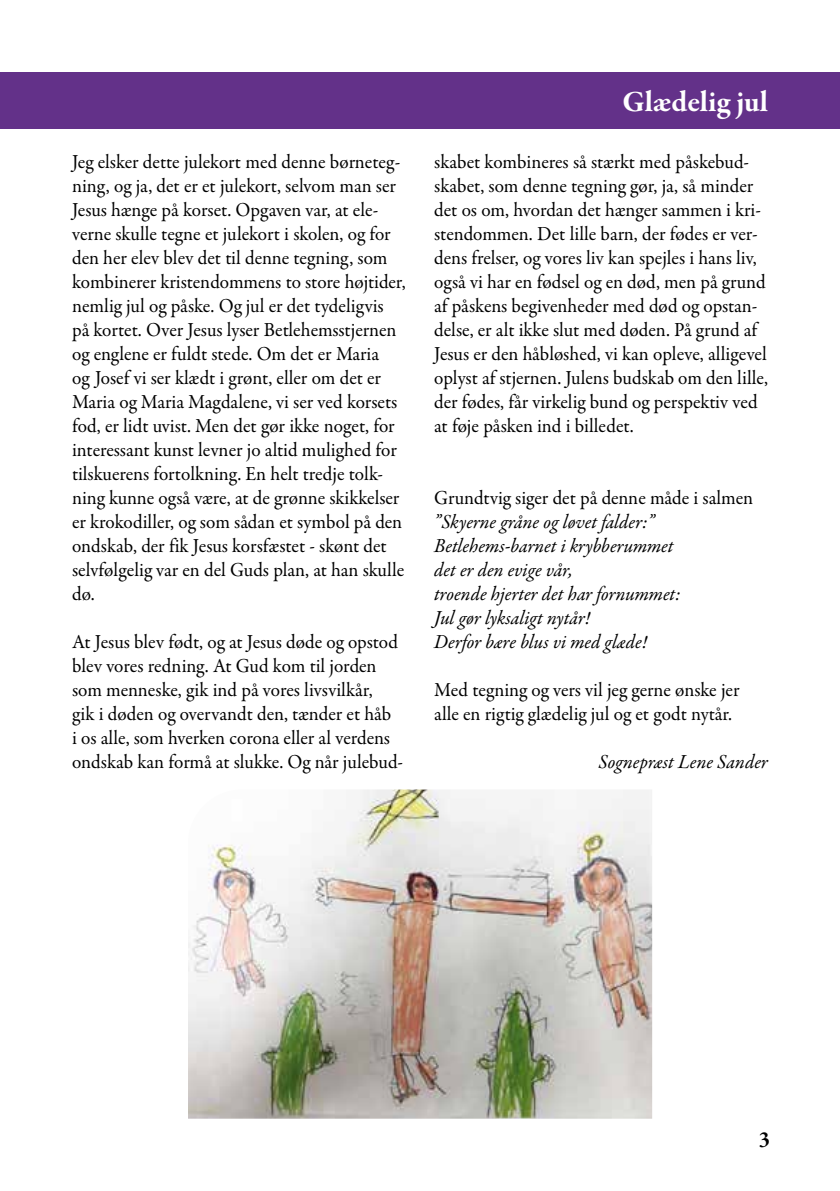
<style>
.page{position:relative;width:840px;height:1191px;background:#fff}
.page>*{position:absolute;margin:0;border:0;box-sizing:border-box;transform-origin:0 0}
.t1{font:700 30px "Garamond Premr Pro";color:#fff}
.t2{font:700 22px "Garamond Premr Pro";color:#000}
.t3{font:20px/24px "Garamond Premr Pro";color:#000;scale:.96 1}
.t4{font:italic 20px/24px "Garamond Premr Pro";color:#000;scale:.96 1}
</style>
<div class="page">
<div style="left:0;top:72px;width:839px;height:57px;background:#633189"></div>
<img style="left:188px;top:789px;width:463px;height:329px">
<p class="t3" style="left:72px;top:150px;width:349px">Jeg elsker dette julekort med denne børneteg&shy;ning, og ja, det er et julekort, selvom man ser Jesus hænge på korset. Opgaven var, at ele&shy;verne skulle tegne et julekort i skolen, og for den her elev blev det til denne tegning, som kombinerer kristendommens to store højtider, nemlig jul og påske. Og jul er det tydeligvis på kortet. Over Jesus lyser Betlehemsstjernen og englene er fuldt stede. Om det er Maria<br>og Josef vi ser klædt i grønt, eller om det er Maria og Maria Magdalene, vi ser ved korsets fod, er lidt uvist. Men det gør ikke noget, for interessant kunst levner jo altid mulighed for tilskuerens fortolkning. En helt tredje tolk&shy;ning kunne også være, at de grønne skikkelser er krokodiller, og som sådan et symbol på den ondskab, der fik Jesus korsfæstet - skønt det selvfølgelig var en del Guds plan, at han skulle dø.</p>
<p class="t3" style="left:72px;top:630px;width:346px">At Jesus blev født, og at Jesus døde og opstod blev vores redning. At Gud kom til jorden som menneske, gik ind på vores livsvilkår,<br>gik i døden og overvandt den, tænder et håb<br>i os alle, som hverken corona eller al verdens ondskab kan formå at slukke. Og når julebud-</p>
<h1 class="t1" style="left:622px;top:83px;width:147px">Glædelig jul</h1>
<p class="t3" style="left:434px;top:150px;width:349px">skabet kombineres så stærkt med påskebud&shy;skabet, som denne tegning gør, ja, så minder det os om, hvordan det hænger sammen i kri&shy;stendommen. Det lille barn, der fødes er ver&shy;dens frelser, og vores liv kan spejles i hans liv, også vi har en fødsel og en død, men på grund af påskens begivenheder med død og opstan&shy;delse, er alt ikke slut med døden. På grund af Jesus er den håbløshed, vi kan opleve, alligevel oplyst af stjernen. Julens budskab om den lille, der fødes, får virkelig bund og perspektiv ved at føje påsken ind i billedet.</p>
<p class="t3" style="left:434px;top:486px;width:333px">Grundtvig siger det på denne måde i salmen</p>
<p class="t4" style="left:434px;top:510px;width:258px">”Skyerne gråne og løvet falder:”<br>Betlehems-barnet i krybberummet det er den evige vår,<br>troende hjerter det har fornummet:<br>Jul gør lyksaligt nytår!<br>Derfor bære blus vi med glæde!</p>
<p class="t3" style="left:434px;top:678px;width:319px">Med tegning og vers vil jeg gerne ønske jer alle en rigtig glædelig jul og et godt nytår.</p>
<p class="t4" style="left:598px;top:750px;width:178px">Sognepræst Lene Sander</p>
<p class="t2" style="left:758px;top:1125px;width:13px">3</p>
</div>
